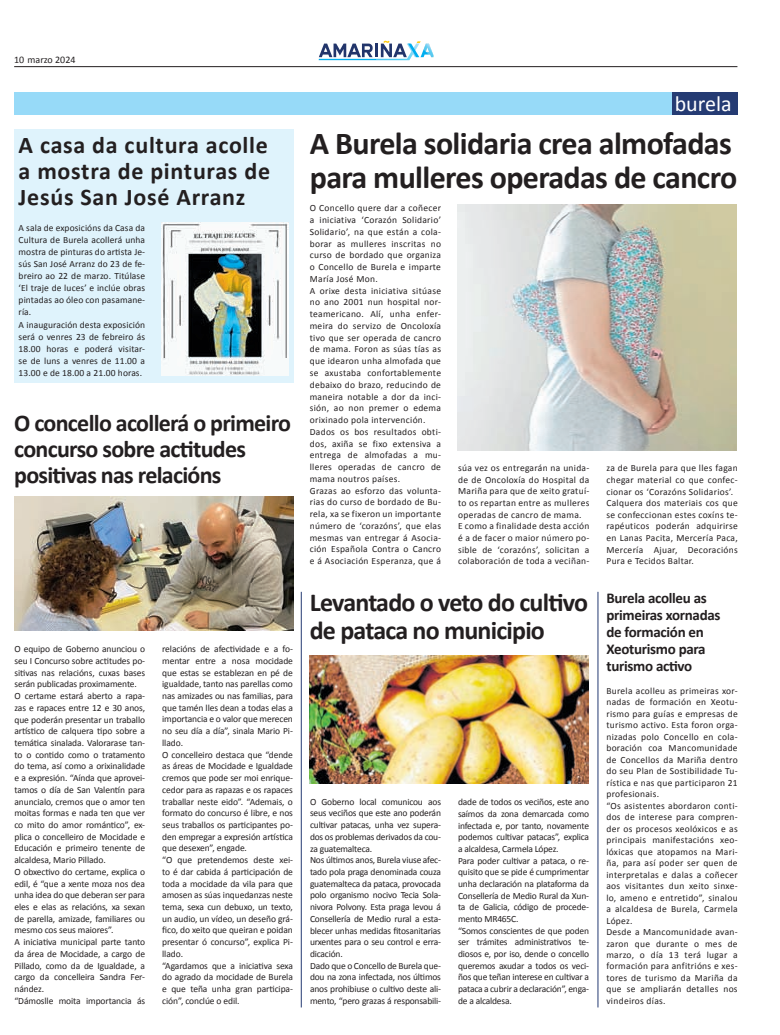
<style>
.page{position:relative;width:780px;height:1035px;background:#fff}
.page>*{position:absolute;margin:0;border:0;box-sizing:border-box;transform-origin:0 0}
.t1{font:700 32px/34px "Calibri";letter-spacing:-.02em;color:#231f20}
.t2{font:700 26px/28px "Calibri";letter-spacing:-.03em;color:#231f20}
.t3{font:700 24px/26px "Calibri";letter-spacing:-.03em;color:#231f20}
.t4{font:22px "Calibri";color:#fff}
.t5{font:700 15px/17px "Calibri";letter-spacing:-.02em;color:#231f20}
.t6{font:10px "Calibri";color:#231f20}
.t7{font:9.5px/11.7px "Calibri";letter-spacing:-.01em;color:#231f20}
.t8{font:9.5px/11.8px "Calibri";letter-spacing:.03em;color:#231f20}
.t9{font:9.5px/12px "Calibri";letter-spacing:.01em;color:#231f20}
</style>
<div class="page">
<hr style="left:14px;top:66px;width:723px;height:1px;background:#231f20">
<svg style="left:319px;top:41px;width:114px;height:19px"></svg>
<div style="left:14px;top:129px;width:279px;height:254px;background:#dff3fc"></div>
<div style="left:14px;top:92px;width:723px;height:22px;background:#97daf8"></div>
<div style="left:671px;top:92px;width:66px;height:22px;background:#253b73"></div>
<img style="left:458px;top:205px;width:278px;height:246px">
<img style="left:14px;top:497px;width:279px;height:134px">
<img style="left:162px;top:223px;width:127px;height:153px">
<hr style="left:301px;top:592px;width:1px;height:415px;background:#253b73">
<img style="left:310px;top:656px;width:279px;height:127px">
<hr style="left:597px;top:592px;width:1px;height:415px;background:#253b73">
<p class="t6" style="left:14px;top:54px;width:63px">10 marzo 2024</p>
<h3 class="t3" style="left:19px;top:131px;width:253px;text-align:justify">A casa da cultura acolle a mostra de pinturas de Jesús San José Arranz</h3>
<p class="t9" style="left:19px;top:221px;width:128px">A sala de exposicións da Casa da<br>Cultura de Burela acollerá unha mostra de pinturas do artista Je&shy;sús San José Arranz do 23 de fe&shy;breiro ao 22 de marzo. Titúlase ‘El traje de luces’ e inclúe obras pintadas ao óleo con pasamane&shy;ría.<br>A inauguración desta exposición será o venres 23 de febreiro ás<br>18.00 horas e poderá visitar&shy;se de luns a venres de 11.00 a<br>13.00 e de 18.00 a 21.00 horas.</p>
<h3 class="t3" style="left:14px;top:408px;width:278px">O concello acollerá o primeiro concurso sobre actitudes positivas nas relacións</h3>
<p class="t7" style="left:14px;top:643px;width:132px">O equipo de Goberno anunciou o seu I Concurso sobre actitudes po&shy;sitivas nas relacións, cuxas bases serán publicadas proximamente.<br>O certame estará aberto a rapa&shy;zas e rapaces entre 12 e 30 anos, que poderán presentar un traballo artístico de calquera tipo sobre a temática sinalada. Valorarase tan&shy;to o contido como o tratamento do tema, así como a orixinalidade e a expresión. “Aínda que aprovei&shy;tamos o día de San Valentín para anuncialo, cremos que o amor ten moitas formas e nada ten que ver co mito do amor romántico”, ex&shy;plica o concelleiro de Mocidade e<br>Educación e primeiro tenente de alcaldesa, Mario Pillado.<br>O obxectivo do certame, explica o edil, é “que a xente moza nos dea unha idea do que deberan ser para eles e elas as relacións, xa sexan de parella, amizade, familiares ou mesmo cos seus maiores”.<br>A iniciativa municipal parte tanto da área de Mocidade, a cargo de<br>Pillado, como da de Igualdade, a cargo da concelleira Sandra Fer&shy;nández.<br>“Dámoslle moita importancia ás</p>
<p class="t7" style="left:162px;top:643px;width:132px">relacións de afectividade e a fo&shy;mentar entre a nosa mocidade que estas se establezan en pé de igualdade, tanto nas parellas como nas amizades ou nas familias, para que tamén lles dean a todas elas a importancia e o valor que merecen no seu día a día”, sinala Mario Pi&shy;llado.<br>O concelleiro destaca que “dende as áreas de Mocidade e Igualdade cremos que pode ser moi enrique&shy;cedor para as rapazas e os rapaces traballar neste eido”. “Ademais, o formato do concurso é libre, e nos seus traballos os participantes po&shy;den empregar a expresión artística que desexen”, engade.<br>“O que pretendemos deste xei&shy;to é dar cabida á participación de toda a mocidade da vila para que amosen as súas inquedanzas neste tema, sexa cun debuxo, un texto, un audio, un vídeo, un deseño grá&shy;fico, do xeito que queiran e poidan presentar ó concurso”, explica Pi&shy;llado.<br>“Agardamos que a iniciativa sexa do agrado da mocidade de Burela e que teña unha gran participa&shy;ción”, conclúe o edil.</p>
<h3 class="t4" style="left:674px;top:90px;width:59px">burela</h3>
<h1 class="t1" style="left:310px;top:124px;width:429px">A Burela solidaria crea almofadas para mulleres operadas de cancro</h1>
<p class="t8" style="left:310px;top:202px;width:133px">O Concello quere dar a coñecer a iniciativa ‘Corazón Solidario’<br>Solidario’, na que están a cola&shy;borar as mulleres inscritas no curso de bordado que organiza o Concello de Burela e imparte<br>María José Mon.<br>A orixe desta iniciativa sitúase no ano 2001 nun hospital nor&shy;teamericano. Alí, unha enfer&shy;meira do servizo de Oncoloxía tivo que ser operada de cancro de mama. Foron as súas tías as que idearon unha almofada que se axustaba confortablemente debaixo do brazo, reducindo de maneira notable a dor da inci&shy;sión, ao non premer o edema orixinado pola intervención.<br>Dados os bos resultados obti&shy;dos, axiña se fixo extensiva a entrega de almofadas a mu&shy;lleres operadas de cancro de mama noutros países.<br>Grazas ao esforzo das volunta&shy;rias do curso de bordado de Bu&shy;rela, xa se fixeron un importante número de ‘corazóns’, que elas mesmas van entregar á Asocia&shy;ción Española Contra o Cancro e á Asociación Esperanza, que á</p>
<p class="t8" style="left:458px;top:462px;width:133px">súa vez os entregarán na unida&shy;de de Oncoloxía do Hospital da<br>Mariña para que de xeito gratuí&shy;to os repartan entre as mulleres operadas de cancro de mama.<br>E como a finalidade desta acción é a de facer o maior número po&shy;sible de ‘corazóns’, solicitan a colaboración de toda a veciñan-</p>
<p class="t8" style="left:606px;top:462px;width:133px">za de Burela para que lles fagan chegar material co que confec&shy;cionar os ‘Corazóns Solidarios’.<br>Calquera dos materiais cos que se confeccionan estes coxíns te&shy;rapéuticos poderán adquirirse en Lanas Pacita, Mercería Paca,<br>Mercería Ajuar, Decoracións<br>Pura e Tecidos Baltar.</p>
<h2 class="t2" style="left:310px;top:587px;width:280px">Levantado o veto do cultivo de pataca no municipio</h2>
<p class="t7" style="left:310px;top:795px;width:132px">O Goberno local comunicou aos seus veciños que este ano poderán cultivar patacas, unha vez supera&shy;dos os problemas derivados da cou&shy;za guatemalteca.<br>Nos últimos anos, Burela viuse afec&shy;tado pola praga denominada couza guatemalteca da pataca, provocada polo organismo nocivo Tecia Sola&shy;nivora Polvony. Esta praga levou á<br>Consellería de Medio rural a esta&shy;blecer unhas medidas fitosanitarias urxentes para o seu control e erra&shy;dicación.<br>Dado que o Concello de Burela que&shy;dou na zona infectada, nos últimos anos prohibiuse o cultivo deste ali&shy;mento, “pero grazas á responsabili-</p>
<p class="t7" style="left:458px;top:796px;width:132px">dade de todos os veciños, este ano saímos da zona demarcada como infectada e, por tanto, novamente podemos cultivar patacas”, explica a alcaldesa, Carmela López.<br>Para poder cultivar a pataca, o re&shy;quisito que se pide é cumprimentar unha declaración na plataforma da<br>Consellería de Medio Rural da Xun&shy;ta de Galicia, código de procede&shy;mento MR465C.<br>“Somos conscientes de que poden ser trámites administrativos te&shy;diosos e, por iso, dende o concello queremos axudar a todos os veci&shy;ños que teñan interese en cultivar a pataca a cubrir a declaración”, enga&shy;de a alcaldesa.</p>
<h3 class="t5" style="left:606px;top:589px;width:116px">Burela acolleu as primeiras xornadas de formación en<br>Xeoturismo para turismo activo</h3>
<p class="t8" style="left:606px;top:684px;width:133px;line-height:11.5px">Burela acolleu as primeiras xor&shy;nadas de formación en Xeotu&shy;rismo para guías e empresas de turismo activo. Esta foron orga&shy;nizadas polo Concello en cola&shy;boración coa Mancomunidade de Concellos da Mariña dentro do seu Plan de Sostibilidade Tu&shy;rística e nas que participaron 21 profesionais.<br>“Os asistentes abordaron conti&shy;dos de interese para compren&shy;der os procesos xeolóxicos e as principais manifestacións xeo&shy;lóxicas que atopamos na Mari&shy;ña, para así poder ser quen de interpretalas e dalas a coñecer aos visitantes dun xeito sinxe&shy;lo, ameno e entretido”, sinalou a alcaldesa de Burela, Carmela<br>López.<br>Desde a Mancomunidade avan&shy;zaron que durante o mes de marzo, o día 13 terá lugar a formación para anfitrións e xes&shy;tores de turismo da Mariña da que se ampliarán detalles nos vindeiros días.</p>
</div>
